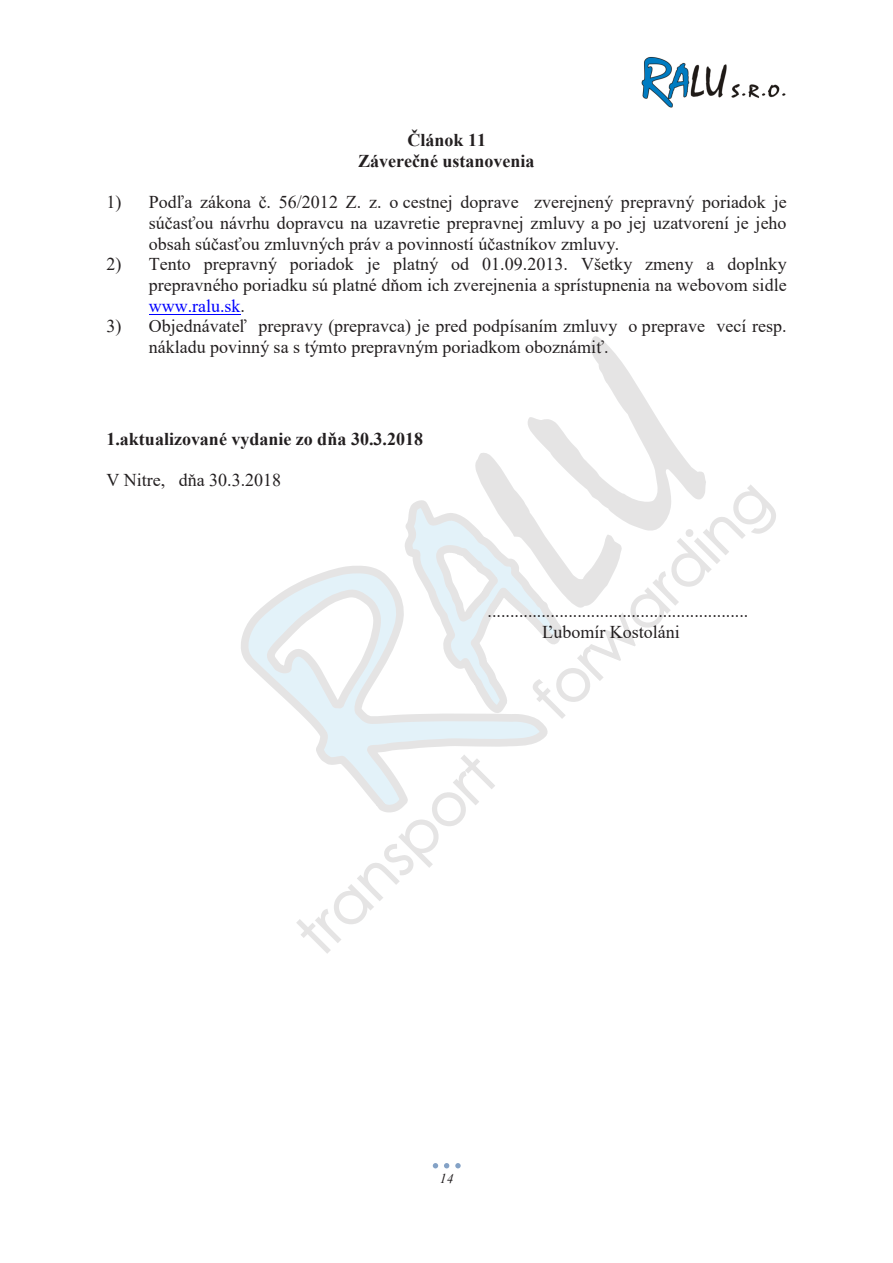
<style>
.page{position:relative;width:893px;height:1263px;background:#fff}
.page>*{position:absolute;margin:0;border:0;box-sizing:border-box;transform-origin:0 0}
.t1{font:18px/20.7px "Times New Roman";color:#231f20;text-align:justify}
.t2{font:700 18px/20.7px "Times New Roman";color:#231f20;text-align:center}
.t3{font:italic 13.5px "Times New Roman";color:#231f20}
.s1{font-style:inherit}
.s2{color:#00f}
</style>
<div class="page">
<svg style="left:241px;top:566px;width:307px;height:188px"></svg>
<svg style="left:405px;top:336px;width:371px;height:383px"></svg>
<svg style="left:296px;top:754px;width:199px;height:200px"></svg>
<img style="left:641px;top:56px;width:144px;height:52px">
<svg style="left:433px;top:1163px;width:5px;height:5px"></svg>
<svg style="left:444px;top:1163px;width:5px;height:5px"></svg>
<svg style="left:455px;top:1163px;width:6px;height:5px"></svg>
<hr style="left:149px;top:314px;width:92px;height:1px;background:#00f">
<p class="t2" style="left:358px;top:130px;width:178px"><span class="s1">Č</span>lánok 11<br>Závere<span class="s1">č</span>né ustanovenia</p>
<p class="t1" style="left:149px;top:191px;width:639px;text-indent:-42px">1) Pod<span class="s1">ľ</span>a zákona <span class="s1">č</span>. 56/2012 Z. z. o cestnej doprave zverejnený prepravný poriadok je sú<span class="s1">č</span>as<span class="s1">ť</span>ou návrhu dopravcu na uzavretie prepravnej zmluvy a po jej uzatvorení je jeho obsah sú<span class="s1">č</span>as<span class="s1">ť</span>ou zmluvných práv a povinností ú<span class="s1">č</span>astníkov zmluvy.</p>
<p class="t1" style="left:149px;top:253px;width:640px;text-indent:-42px">2) Tento prepravný poriadok je platný od 01.09.2013. Všetky zmeny a doplnky prepravného poriadku sú platné d<span class="s1">ň</span>om ich zverejnenia a sprístupnenia na webovom sidle <span class="s2">www.ralu.sk</span>.</p>
<p class="t1" style="left:149px;top:315px;width:639px;text-indent:-42px">3) Objednávate<span class="s1">ľ</span> prepravy (prepravca) je pred podpísaním zmluvy o preprave vecí resp. nákladu povinný sa s týmto prepravným poriadkom oboznámi<span class="s1">ť</span>.</p>
<p class="t2" style="left:106px;top:428px;width:318px">1.aktualizované vydanie zo d<span class="s1">ň</span>a 30.3.2018</p>
<p class="t1" style="left:106px;top:469px;width:176px">V Nitre, d<span class="s1">ň</span>a 30.3.2018</p>
<p class="t1" style="left:542px;top:600px;width:208px;text-indent:-55px">..........................................................<br><span class="s1">Ľ</span>ubomír Kostoláni</p>
<p class="t3" style="left:440px;top:1169px;width:15px">14</p>
</div>
